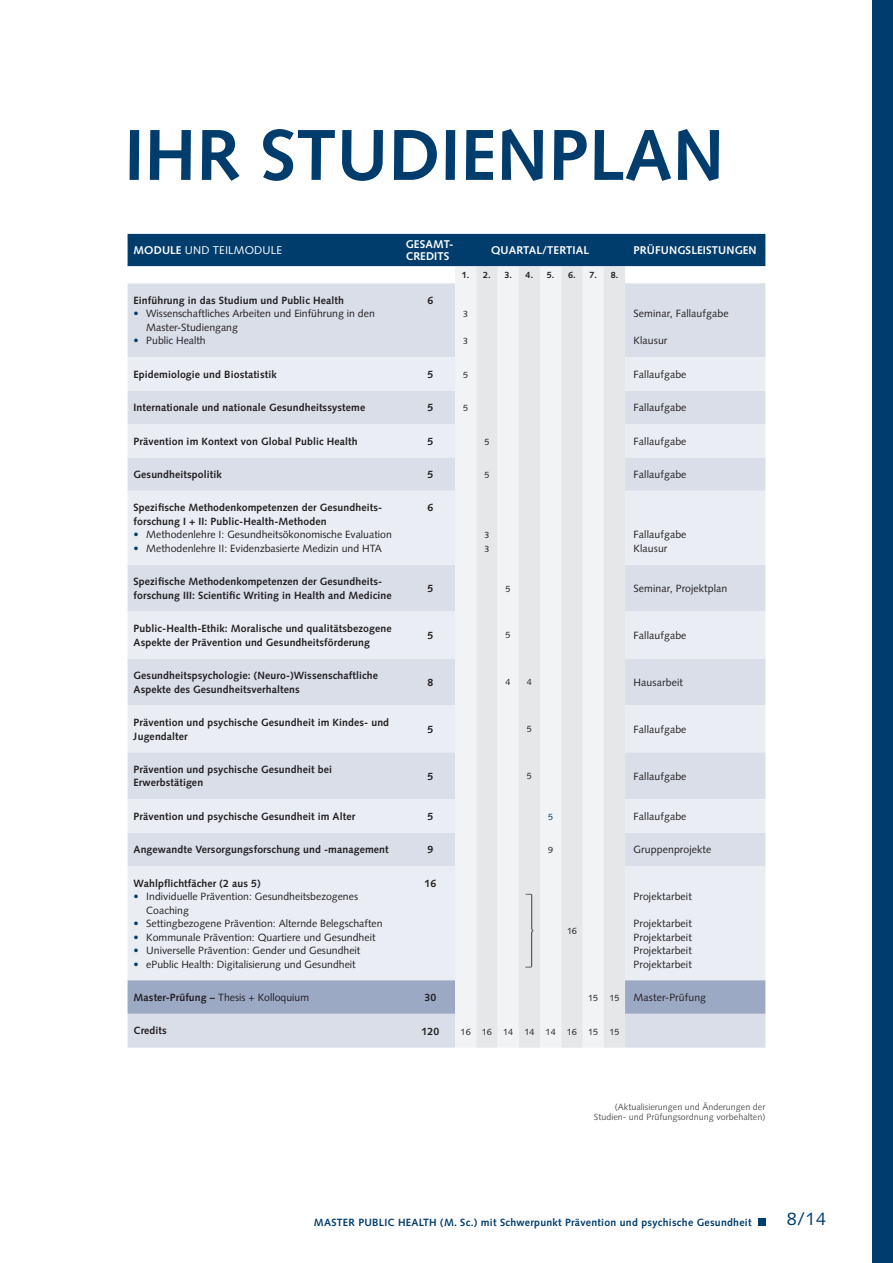
<style>
.page{position:relative;width:893px;height:1263px;background:#fff}
.page>*{position:absolute;margin:0;border:0;box-sizing:border-box;transform-origin:0 0}
.SP2021_Head01_48pt_MA{font:700 72px "Syntax LT Std";color:#003d6d}
.t1{font:18px "Syntax LT Std";color:#003d6d}
.t2{font:700 11.25px/12px "Syntax LT Std";letter-spacing:.01em;color:#fff}
.t3{font:11.25px "Syntax LT Std";letter-spacing:.01em;color:#fff}
.SP2021_CurÜe_Modul{font:700 10.5px/13.5px "Syntax LT Std";letter-spacing:.01em;color:#231f20}
.SP2021_CurÜe_Modul-2{font:10.5px/13.5px "Syntax LT Std";color:#231f20}
.SP2021_CurUe_PL{font:10.5px "Syntax LT Std";letter-spacing:.01em;color:#231f20}
.t4{font:700 10.5px "Syntax LT Std";letter-spacing:.025em;color:#003d6d}
.SP2021__Text_Basis{font:9px/10.8px "Syntax LT Std";color:#57585a;text-align:right}
.t5{font:9px "Syntax LT Std";letter-spacing:.01em;color:#231f20}
.t6{font:700 9px "Syntax LT Std";color:#231f20}
.t7{font:9px "Syntax LT Std";color:#003d6d}
.s1{font-weight:700}
.s2{color:#003d6d}
</style>
<div class="page">
<div style="left:128px;top:234px;width:637px;height:33px;background:#003d6d"></div>
<svg style="left:476px;top:266px;width:149px;height:17px;fill:#e6e7e9"></svg>
<svg style="left:128px;top:283px;width:637px;height:765px;background:#dee2ea"></svg>
<svg style="left:128px;top:357px;width:637px;height:623px;background:#e5e9ef"></svg>
<svg style="left:128px;top:980px;width:637px;height:34px;background:#b2bcd0"></svg>
<svg style="left:525px;top:894px;width:8px;height:73px"></svg>
<div style="left:758px;top:1218px;width:7px;height:7px;background:#003d6d"></div>
<div style="left:872px;top:0;width:21px;height:1263px;background:#003d6d"></div>
<p class="SP2021_Head01_48pt_MA" style="left:124px;top:114px;width:602px">IHR STUDIENPLAN</p>
<p class="t3" style="left:134px;top:244px;width:150px"><span class="s1">MODULE</span> UND TEILMODULE</p>
<p class="t2" style="left:406px;top:238px;width:49px">GESAMT-<br>CREDITS</p>
<p class="t2" style="left:491px;top:244px;width:99px">QUARTAL/TERTIAL</p>
<p class="t2" style="left:634px;top:244px;width:125px">PRÜFUNGSLEISTUNGEN</p>
<p class="t6" style="left:462px;top:270px;width:9px">1.</p>
<p class="t6" style="left:483px;top:270px;width:9px">2.</p>
<p class="t6" style="left:504px;top:270px;width:9px">3.</p>
<p class="t6" style="left:526px;top:270px;width:9px">4.</p>
<p class="t6" style="left:547px;top:270px;width:9px">5.</p>
<p class="t6" style="left:568px;top:270px;width:9px">6.</p>
<p class="t6" style="left:589px;top:270px;width:9px">7.</p>
<p class="t6" style="left:611px;top:270px;width:9px">8.</p>
<p class="SP2021_CurÜe_Modul" style="left:134px;top:294px;width:212px">Einführung in das Studium und Public Health</p>
<p class="SP2021_CurÜe_Modul-2" style="left:146px;top:307px;width:230px;text-indent:-13px"><span class="s2">•</span> Wissenschaftliches Arbeiten und Einführung in den<br>Master-Studiengang</p>
<p class="SP2021_CurÜe_Modul-2" style="left:134px;top:334px;width:74px"><span class="s2">•</span> Public Health</p>
<p class="SP2021_CurÜe_Modul" style="left:427px;top:294px;width:7px">6</p>
<p class="SP2021_CurUe_PL" style="left:634px;top:308px;width:97px">Seminar, Fallaufgabe</p>
<p class="SP2021_CurUe_PL" style="left:634px;top:335px;width:35px">Klausur</p>
<p class="t5" style="left:463px;top:309px;width:7px">3</p>
<p class="t5" style="left:463px;top:336px;width:7px">3</p>
<p class="SP2021_CurÜe_Modul" style="left:134px;top:368px;width:145px">Epidemiologie und Biostatistik</p>
<p class="SP2021_CurÜe_Modul" style="left:427px;top:368px;width:7px">5</p>
<p class="t5" style="left:463px;top:369px;width:7px">5</p>
<p class="SP2021_CurUe_PL" style="left:634px;top:368px;width:54px">Fallaufgabe</p>
<p class="SP2021_CurÜe_Modul" style="left:134px;top:401px;width:233px">Internationale und nationale Gesundheitssysteme</p>
<p class="SP2021_CurÜe_Modul" style="left:427px;top:401px;width:7px">5</p>
<p class="t5" style="left:463px;top:403px;width:7px">5</p>
<p class="SP2021_CurUe_PL" style="left:634px;top:401px;width:54px">Fallaufgabe</p>
<p class="SP2021_CurÜe_Modul" style="left:134px;top:434px;width:226px">Prävention im Kontext von Global Public Health</p>
<p class="SP2021_CurÜe_Modul" style="left:427px;top:434px;width:7px">5</p>
<p class="t5" style="left:484px;top:436px;width:7px">5</p>
<p class="SP2021_CurUe_PL" style="left:634px;top:435px;width:54px">Fallaufgabe</p>
<p class="SP2021_CurÜe_Modul" style="left:134px;top:468px;width:90px">Gesundheitspolitik</p>
<p class="SP2021_CurÜe_Modul" style="left:427px;top:468px;width:7px">5</p>
<p class="t5" style="left:484px;top:470px;width:7px">5</p>
<p class="SP2021_CurUe_PL" style="left:634px;top:468px;width:54px">Fallaufgabe</p>
<p class="SP2021_CurÜe_Modul" style="left:134px;top:501px;width:250px">Spezifische Methodenkompetenzen der Gesundheits&shy;forschung I + II: Public-Health-Methoden</p>
<p class="SP2021_CurÜe_Modul-2" style="left:134px;top:528px;width:260px"><span class="s2">•</span> Methodenlehre I: Gesundheitsökonomische Evaluation</p>
<p class="SP2021_CurÜe_Modul-2" style="left:134px;top:542px;width:250px"><span class="s2">•</span> Methodenlehre II: Evidenzbasierte Medizin und HTA</p>
<p class="SP2021_CurÜe_Modul" style="left:427px;top:501px;width:7px">6</p>
<p class="SP2021_CurUe_PL" style="left:634px;top:529px;width:54px">Fallaufgabe</p>
<p class="SP2021_CurUe_PL" style="left:634px;top:542px;width:35px">Klausur</p>
<p class="t5" style="left:484px;top:530px;width:7px">3</p>
<p class="t5" style="left:484px;top:543px;width:7px">3</p>
<p class="SP2021_CurÜe_Modul" style="left:134px;top:575px;width:260px">Spezifische Methodenkompetenzen der Gesundheits&shy;forschung III: Scientific Writing in Health and Medicine</p>
<p class="SP2021_CurÜe_Modul" style="left:427px;top:582px;width:7px">5</p>
<p class="t5" style="left:506px;top:583px;width:7px">5</p>
<p class="SP2021_CurUe_PL" style="left:634px;top:582px;width:95px">Seminar, Projektplan</p>
<p class="SP2021_CurÜe_Modul" style="left:134px;top:622px;width:260px">Public-Health-Ethik: Moralische und qualitätsbezogene<br>Aspekte der Prävention und Gesundheitsförderung</p>
<p class="SP2021_CurÜe_Modul" style="left:427px;top:629px;width:7px">5</p>
<p class="t5" style="left:506px;top:630px;width:7px">5</p>
<p class="SP2021_CurUe_PL" style="left:634px;top:629px;width:54px">Fallaufgabe</p>
<p class="SP2021_CurÜe_Modul" style="left:134px;top:669px;width:246px">Gesundheitspsychologie: (Neuro-)Wissenschaftliche<br>Aspekte des Gesundheitsverhaltens</p>
<p class="SP2021_CurÜe_Modul" style="left:427px;top:675px;width:7px">8</p>
<p class="t5" style="left:506px;top:677px;width:7px">4</p>
<p class="t5" style="left:527px;top:677px;width:7px">4</p>
<p class="SP2021_CurUe_PL" style="left:634px;top:676px;width:51px">Hausarbeit</p>
<p class="SP2021_CurÜe_Modul" style="left:134px;top:716px;width:257px">Prävention und psychische Gesundheit im Kindes- und<br>Jugendalter</p>
<p class="SP2021_CurÜe_Modul" style="left:427px;top:722px;width:7px">5</p>
<p class="t5" style="left:527px;top:724px;width:7px">5</p>
<p class="SP2021_CurUe_PL" style="left:634px;top:723px;width:54px">Fallaufgabe</p>
<p class="SP2021_CurÜe_Modul" style="left:134px;top:763px;width:200px">Prävention und psychische Gesundheit bei<br>Erwerbstätigen</p>
<p class="SP2021_CurÜe_Modul" style="left:427px;top:769px;width:7px">5</p>
<p class="t5" style="left:527px;top:771px;width:7px">5</p>
<p class="SP2021_CurUe_PL" style="left:634px;top:770px;width:54px">Fallaufgabe</p>
<p class="SP2021_CurÜe_Modul" style="left:134px;top:809px;width:223px">Prävention und psychische Gesundheit im Alter</p>
<p class="SP2021_CurÜe_Modul" style="left:427px;top:809px;width:7px">5</p>
<p class="t7" style="left:548px;top:811px;width:7px">5</p>
<p class="SP2021_CurUe_PL" style="left:634px;top:810px;width:54px">Fallaufgabe</p>
<p class="SP2021_CurÜe_Modul" style="left:134px;top:843px;width:257px">Angewandte Versorgungsforschung und -management</p>
<p class="SP2021_CurÜe_Modul" style="left:427px;top:843px;width:7px">9</p>
<p class="t5" style="left:548px;top:845px;width:7px">9</p>
<p class="SP2021_CurUe_PL" style="left:634px;top:843px;width:79px">Gruppenprojekte</p>
<p class="SP2021_CurÜe_Modul" style="left:134px;top:876px;width:129px">Wahlpflichtfächer (2 aus 5)</p>
<p class="SP2021_CurÜe_Modul-2" style="left:146px;top:890px;width:213px;text-indent:-13px"><span class="s2">•</span> Individuelle Prävention: Gesundheitsbezogenes<br>Coaching</p>
<p class="SP2021_CurÜe_Modul-2" style="left:134px;top:917px;width:251px"><span class="s2">•</span> Settingbezogene Prävention: Alternde Belegschaften</p>
<p class="SP2021_CurÜe_Modul-2" style="left:134px;top:930px;width:243px"><span class="s2">•</span> Kommunale Prävention: Quartiere und Gesundheit</p>
<p class="SP2021_CurÜe_Modul-2" style="left:134px;top:944px;width:228px"><span class="s2">•</span> Universelle Prävention: Gender und Gesundheit</p>
<p class="SP2021_CurÜe_Modul-2" style="left:134px;top:957px;width:224px"><span class="s2">•</span> ePublic Health: Digitalisierung und Gesundheit</p>
<p class="SP2021_CurÜe_Modul" style="left:424px;top:876px;width:13px">16</p>
<p class="SP2021_CurUe_PL" style="left:634px;top:890px;width:60px">Projektarbeit</p>
<p class="SP2021_CurUe_PL" style="left:634px;top:917px;width:60px">Projektarbeit</p>
<p class="SP2021_CurUe_PL" style="left:634px;top:931px;width:60px">Projektarbeit</p>
<p class="SP2021_CurUe_PL" style="left:634px;top:944px;width:60px">Projektarbeit</p>
<p class="SP2021_CurUe_PL" style="left:634px;top:958px;width:60px">Projektarbeit</p>
<p class="t5" style="left:567px;top:925px;width:11px">16</p>
<p class="SP2021_CurÜe_Modul-2" style="left:134px;top:991px;width:177px"><span class="s1">Master-Prüfung –</span> Thesis + Kolloquium</p>
<p class="SP2021_CurÜe_Modul" style="left:424px;top:991px;width:13px">30</p>
<p class="t5" style="left:588px;top:992px;width:12px">15</p>
<p class="t5" style="left:609px;top:992px;width:12px">15</p>
<p class="SP2021_CurÜe_Modul-2" style="left:634px;top:991px;width:74px">Master-Prüfung</p>
<p class="SP2021_CurÜe_Modul" style="left:134px;top:1024px;width:35px">Credits</p>
<p class="SP2021_CurÜe_Modul" style="left:421px;top:1025px;width:19px">120</p>
<p class="t5" style="left:461px;top:1026px;width:12px">16</p>
<p class="t5" style="left:482px;top:1026px;width:12px">16</p>
<p class="t5" style="left:503px;top:1026px;width:12px">14</p>
<p class="t5" style="left:524px;top:1026px;width:12px">14</p>
<p class="t5" style="left:546px;top:1026px;width:12px">14</p>
<p class="t5" style="left:567px;top:1026px;width:12px">16</p>
<p class="t5" style="left:588px;top:1026px;width:12px">15</p>
<p class="t5" style="left:609px;top:1026px;width:12px">15</p>
<p class="SP2021__Text_Basis" style="left:594px;top:1101px;width:173px">(Aktualisierungen und Änderungen der<br>Studien- und Prüfungsordnung vorbehalten)</p>
<p class="t4" style="left:314px;top:1216px;width:439px">MASTER PUBLIC HEALTH (M. Sc.) mit Schwerpunkt Prävention und psychische Gesundheit</p>
<h2 class="t1" style="left:787px;top:1208px;width:41px">8/14</h2>
</div>
